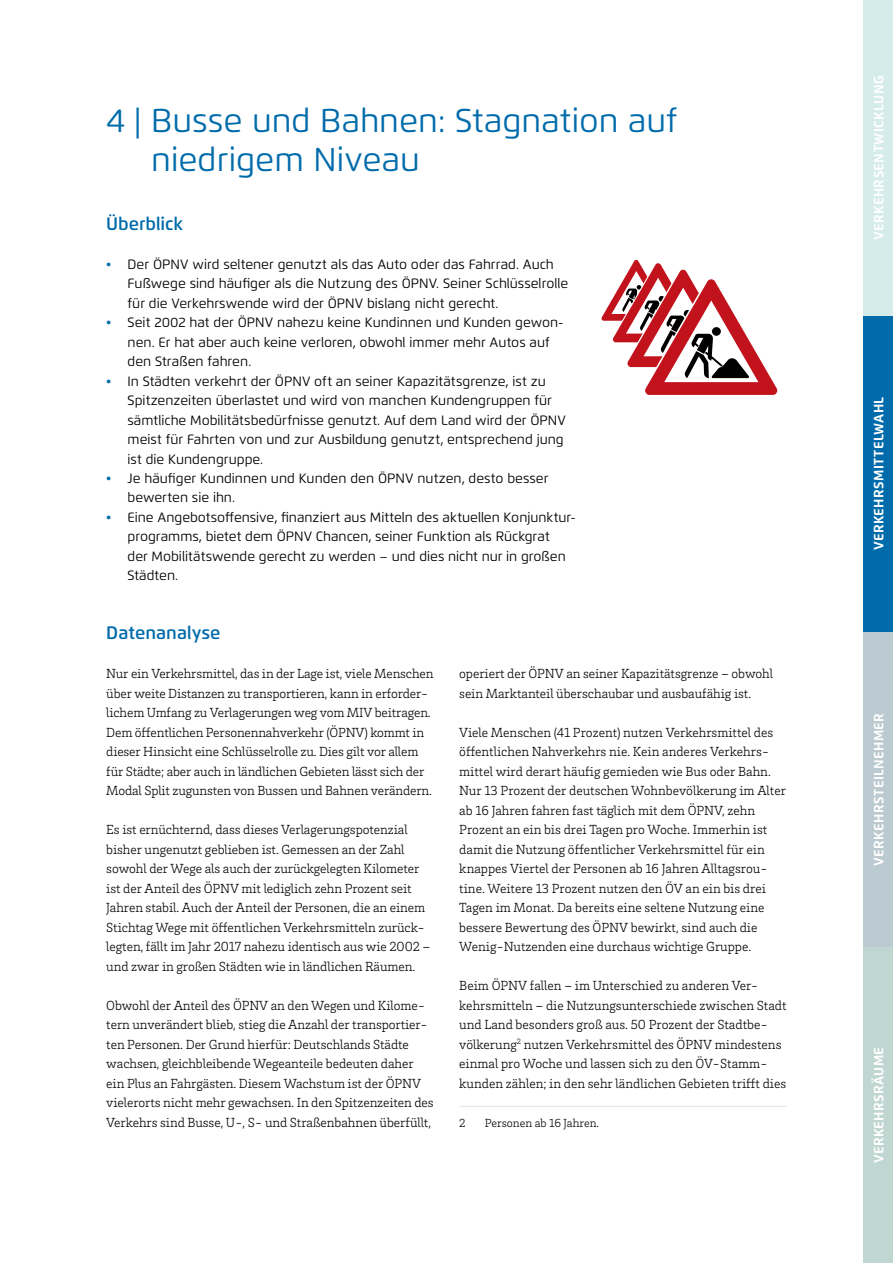
<style>
.page{position:relative;width:893px;height:1263px;background:#fff}
.page>*{position:absolute;margin:0;border:0;box-sizing:border-box;transform-origin:0 0}
.t1{font:33px/39px "Flexo";color:#006bab}
.t2{font:600 18px "Flexo";color:#006bab}
.t3{font:300 13.5px/19.5px "Brix Slab";letter-spacing:-.005em;color:#000}
.t4{font:13.5px/19.5px "Flexo";color:#000}
.t5{font:700 13.5px "Flexo";letter-spacing:.025em;color:#fff}
.t6{font:300 12px "Brix Slab";color:#000}
.s1{font-weight:500;color:#006bab}
</style>
<div class="page">
<div style="left:863px;top:947px;width:30px;height:316px;background:#c0d6d1"></div>
<div style="left:863px;top:631px;width:30px;height:316px;background:#bbc9d0"></div>
<div style="left:863px;top:0;width:30px;height:316px;background:#d6ecea"></div>
<div style="left:863px;top:316px;width:30px;height:315px;background:#006bab"></div>
<hr style="left:459px;top:1106px;width:328px;height:1px;background:#e6e7e2">
<svg style="left:601px;top:259px;width:177px;height:136px"></svg>
<h1 class="t1" style="left:151px;top:101px;width:528px;text-indent:-45px">4 | Busse und Bahnen: Stagnation auf niedrigem Niveau</h1>
<h2 class="t2" style="left:106px;top:212px;width:78px">Überblick</h2>
<p class="t4" style="left:128px;top:254px;width:442px;text-indent:-21px"><span class="s1">•</span> Der ÖPNV wird seltener genutzt als das Auto oder das Fahrrad. Auch<br>Fußwege sind häufiger als die Nutzung des ÖPNV. Seiner Schlüsselrolle für die Verkehrswende wird der ÖPNV bislang nicht gerecht.</p>
<p class="t4" style="left:128px;top:313px;width:438px;text-indent:-21px"><span class="s1">•</span> Seit 2002 hat der ÖPNV nahezu keine Kundinnen und Kunden gewon&shy;nen. Er hat aber auch keine verloren, obwohl immer mehr Autos auf den Straßen fahren.</p>
<p class="t4" style="left:128px;top:371px;width:440px;text-indent:-21px"><span class="s1">•</span> In Städten verkehrt der ÖPNV oft an seiner Kapazitätsgrenze, ist zu Spitzenzeiten überlastet und wird von manchen Kundengruppen für sämtliche Mobilitätsbedürfnisse genutzt. Auf dem Land wird der ÖPNV meist für Fahrten von und zur Ausbildung genutzt, entsprechend jung ist die Kundengruppe.</p>
<p class="t4" style="left:128px;top:468px;width:422px;text-indent:-21px"><span class="s1">•</span> Je häufiger Kundinnen und Kunden den ÖPNV nutzen, desto besser bewerten sie ihn.</p>
<p class="t4" style="left:128px;top:507px;width:450px;text-indent:-21px"><span class="s1">•</span> Eine Angebotsoffensive, finanziert aus Mitteln des aktuellen Konjunktur&shy;programms, bietet dem ÖPNV Chancen, seiner Funktion als Rückgrat<br>der Mobilitätswende gerecht zu werden – und dies nicht nur in großen Städten.</p>
<h2 class="t2" style="left:106px;top:622px;width:116px">Datenanalyse</h2>
<p class="t3" style="left:106px;top:663px;width:329px">Nur ein Verkehrsmittel, das in der Lage ist, viele Menschen über weite Distanzen zu transportieren, kann in erforder&shy;lichem Umfang zu Verlagerungen weg vom MIV beitragen.<br>Dem öffentlichen Personennahverkehr (ÖPNV) kommt in dieser Hinsicht eine Schlüsselrolle zu. Dies gilt vor allem für Städte; aber auch in ländlichen Gebieten lässt sich der Modal Split zugunsten von Bussen und Bahnen verändern.</p>
<p class="t3" style="left:106px;top:819px;width:325px">Es ist ernüchternd, dass dieses Verlagerungspotenzial bisher ungenutzt geblieben ist. Gemessen an der Zahl sowohl der Wege als auch der zurückgelegten Kilometer ist der Anteil des ÖPNV mit lediglich zehn Prozent seit Jahren stabil. Auch der Anteil der Personen, die an einem Stichtag Wege mit öffentlichen Verkehrsmitteln zurück&shy;legten, fällt im Jahr 2017 nahezu identisch aus wie 2002 – und zwar in großen Städten wie in ländlichen Räumen.</p>
<p class="t3" style="left:106px;top:995px;width:329px">Obwohl der Anteil des ÖPNV an den Wegen und Kilome&shy;tern unverändert blieb, stieg die Anzahl der transportier&shy;ten Personen. Der Grund hierfür: Deutschlands Städte wachsen, gleichbleibende Wegeanteile bedeuten daher ein Plus an Fahrgästen. Diesem Wachstum ist der ÖPNV vielerorts nicht mehr gewachsen. In den Spitzenzeiten des Verkehrs sind Busse, U-, S- und Straßenbahnen überfüllt,</p>
<p class="t3" style="left:459px;top:663px;width:315px">operiert der ÖPNV an seiner Kapazitätsgrenze – obwohl sein Marktanteil überschaubar und ausbaufähig ist.</p>
<p class="t3" style="left:459px;top:722px;width:328px">Viele Menschen (41 Prozent) nutzen Verkehrsmittel des öffentlichen Nahverkehrs nie. Kein anderes Verkehrs&shy;mittel wird derart häufig gemieden wie Bus oder Bahn.<br>Nur 13 Prozent der deutschen Wohnbevölkerung im Alter ab 16 Jahren fahren fast täglich mit dem ÖPNV, zehn Prozent an ein bis drei Tagen pro Woche. Immerhin ist damit die Nutzung öffentlicher Verkehrsmittel für ein knappes Viertel der Personen ab 16 Jahren Alltagsrou&shy;tine. Weitere 13 Prozent nutzen den ÖV an ein bis drei Tagen im Monat. Da bereits eine seltene Nutzung eine bessere Bewertung des ÖPNV bewirkt, sind auch die Wenig-Nutzenden eine durchaus wichtige Gruppe.</p>
<p class="t3" style="left:459px;top:975px;width:329px">Beim ÖPNV fallen – im Unterschied zu anderen Ver&shy;kehrsmitteln – die Nutzungsunterschiede zwischen Stadt und Land besonders groß aus. 50 Prozent der Stadtbe&shy;völkerung<sup>2</sup> nutzen Verkehrsmittel des ÖPNV mindestens einmal pro Woche und lassen sich zu den ÖV-Stamm&shy;kunden zählen; in den sehr ländlichen Gebieten trifft dies</p>
<p class="t6" style="left:459px;top:1115px;width:8px">2</p>
<p class="t6" style="left:485px;top:1115px;width:116px">Personen ab 16 Jahren.</p>
<p class="t5" style="left:870px;top:240px;width:166px;rotate:-90deg">VERKEHRSENTWICKLUNG</p>
<p class="t5" style="left:870px;top:550px;width:155px;rotate:-90deg">VERKEHRSMITTELWAHL</p>
<p class="t5" style="left:870px;top:866px;width:154px;rotate:-90deg">VERKEHRSTEILNEHMER</p>
<p class="t5" style="left:870px;top:1163px;width:118px;rotate:-90deg">VERKEHRSRÄUME</p>
</div>
